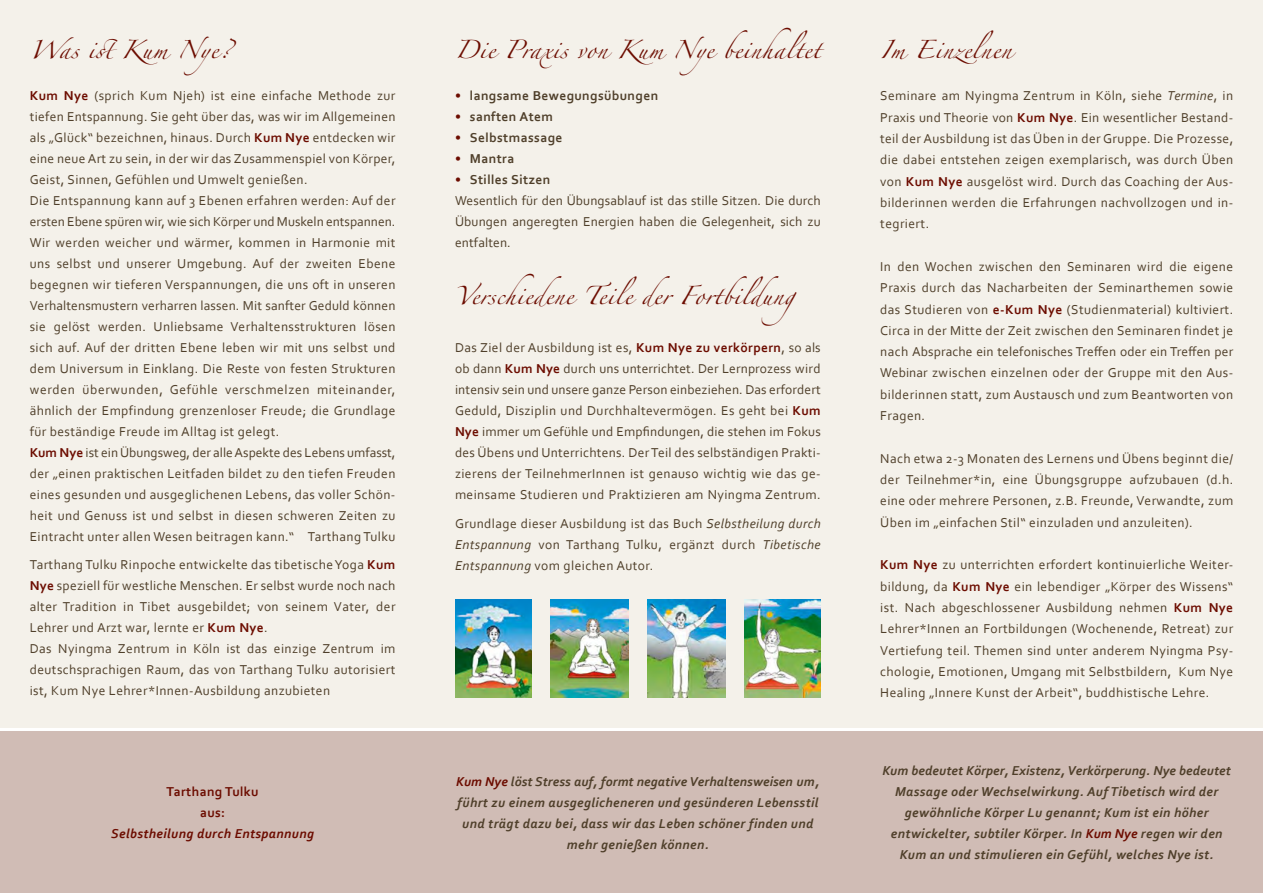
<style>
.page{position:relative;width:1263px;height:893px;background:#fff}
.page>*{position:absolute;margin:0;border:0;box-sizing:border-box;transform-origin:0 0}
.t1{font:16.5px "Zapfino";letter-spacing:.03em;color:#6c0c00}
.t2{font:13.5px/21px "Corbel";letter-spacing:.03em;color:#4f3f2a;text-align:justify}
.t3{font:italic 700 13.5px/21px "Corbel";letter-spacing:.03em;color:#4f3f2a;text-align:center}
.t4{font:13.5px/21px "Corbel";letter-spacing:.01em;color:#4f3f2a}
.t5{font:700 13.5px "Corbel";letter-spacing:.03em;color:#4f3f2a}
.t6{font:italic 700 13.5px "Corbel";letter-spacing:.03em;color:#6c0c00}
.t7{font:700 13.5px/21px "Corbel";letter-spacing:.03em;color:#6c0c00;text-align:center}
.s1{font-weight:700;color:#6c0c00}
.s2{font-weight:400;color:#6c0c00}
.s3{color:#6c0c00}
.s4{font-weight:700}
.s5{font-style:italic}
</style>
<div class="page">
<div style="left:0;top:731px;width:1263px;height:162px;background:#d0bcb5"></div>
<div style="left:0;top:0;width:1263px;height:727px;background:#f4f1ea"></div>
<img style="left:455px;top:600px;width:76px;height:97px">
<img style="left:551px;top:600px;width:77px;height:97px">
<img style="left:647px;top:600px;width:78px;height:97px">
<img style="left:744px;top:600px;width:77px;height:97px">
<p class="t1" style="left:30px;top:42px;width:202px">Was ist Ku m Nye ?</p>
<p class="t2" style="left:30px;top:84px;width:367px;text-align:left"><span class="s1">Kum Nye</span> (sprich Kum Njeh) ist eine einfache Methode zur tiefen Entspannung. Sie geht über das, was wir im Allgemeinen als „Glück“ bezeichnen, hinaus. Durch <span class="s1">Kum Nye</span> entdecken wir eine neue Art zu sein, in der wir das Zusammenspiel von Körper, Geist, Sinnen, Gefühlen und Umwelt genießen.<br>Die Entspannung kann auf 3 Ebenen erfahren werden: Auf der ersten Ebene spüren wir, wie sich Körper und Muskeln entspannen.<br>Wir werden weicher und wärmer, kommen in Harmonie mit uns selbst und unserer Umgebung. Auf der zweiten Ebene begegnen wir tieferen Verspannungen, die uns oft in unseren Verhaltensmustern verharren lassen. Mit sanfter Geduld können sie gelöst werden. Unliebsame Verhaltensstrukturen lösen sich auf. Auf der dritten Ebene leben wir mit uns selbst und dem Universum in Einklang. Die Reste von festen Strukturen werden überwunden, Gefühle verschmelzen miteinander, ähnlich der Empfindung grenzenloser Freude; die Grundlage für beständige Freude im Alltag ist gelegt.<br><span class="s1">Kum Nye</span> ist ein Übungsweg, der alle Aspekte des Lebens umfasst, der „einen praktischen Leitfaden bildet zu den tiefen Freuden eines gesunden und ausgeglichenen Lebens, das voller Schön&shy;heit und Genuss ist und selbst in diesen schweren Zeiten zu Eintracht unter allen Wesen beitragen kann.“ Tarthang Tulku</p>
<p class="t2" style="left:30px;top:554px;width:367px;text-align:left">Tarthang Tulku Rinpoche entwickelte das tibetische Yoga <span class="s1">Kum Nye</span> speziell für westliche Menschen. Er selbst wurde noch nach alter Tradition in Tibet ausgebildet; von seinem Vater, der Lehrer und Arzt war, lernte er <span class="s1">Kum Nye</span>.<br>Das Nyingma Zentrum in Köln ist das einzige Zentrum im deutschsprachigen Raum, das von Tarthang Tulku autorisiert ist, Kum Nye Lehrer*Innen-Ausbildung anzubieten</p>
<p class="t7" style="left:167px;top:781px;width:93px">Tarthang Tulku aus:</p>
<p class="t6" style="left:111px;top:825px;width:204px">Selbstheilung durch Entspannung</p>
<p class="t1" style="left:455px;top:42px;width:367px">Die Praxis von Kum Nye beinhaltet</p>
<p class="t5" style="left:455px;top:87px;width:205px"><span class="s2">•</span> langsame Bewegungsübungen</p>
<p class="t5" style="left:455px;top:108px;width:100px"><span class="s2">•</span> sanften Atem</p>
<p class="t5" style="left:455px;top:129px;width:109px"><span class="s2">•</span> Selbstmassage</p>
<p class="t5" style="left:455px;top:150px;width:61px"><span class="s2">•</span> Mantra</p>
<p class="t4" style="left:455px;top:169px;width:367px"><span class="s3">•</span> <span class="s4">Stilles Sitzen<br></span>Wesentlich für den Übungsablauf ist das stille Sitzen. Die durch Übungen angeregten Energien haben die Gelegenheit, sich zu entfalten.</p>
<p class="t1" style="left:455px;top:289px;width:366px">Verschiedene Teile der Fortbildung</p>
<p class="t2" style="left:455px;top:337px;width:367px">Das Ziel der Ausbildung ist es, <span class="s1">Kum Nye zu verkörpern</span>, so als ob dann <span class="s1">Kum Nye</span> durch uns unterrichtet. Der Lernprozess wird intensiv sein und unsere ganze Person einbeziehen. Das erfordert Geduld, Disziplin und Durchhaltevermögen. Es geht bei <span class="s1">Kum Nye</span> immer um Gefühle und Empfindungen, die stehen im Fokus des Übens und Unterrichtens. Der Teil des selbständigen Prakti&shy;zierens der TeilnehmerInnen ist genauso wichtig wie das ge&shy;meinsame Studieren und Praktizieren am Nyingma Zentrum.</p>
<p class="t2" style="left:455px;top:512px;width:367px">Grundlage dieser Ausbildung ist das Buch <span class="s5">Selbstheilung durch Entspannung</span> von Tarthang Tulku, ergänzt durch <span class="s5">Tibetische Entspannung</span> vom gleichen Autor.</p>
<p class="t1" style="left:880px;top:42px;width:133px">Im Einzelnen</p>
<p class="t2" style="left:880px;top:85px;width:354px">Seminare am Nyingma Zentrum in Köln, siehe <span class="s5">Termine</span>, in Praxis und Theorie von <span class="s1">Kum Nye</span>. Ein wesentlicher Bestand&shy;teil der Ausbildung ist das Üben in der Gruppe. Die Prozesse, die dabei entstehen zeigen exemplarisch, was durch Üben von <span class="s1">Kum Nye</span> ausgelöst wird. Durch das Coaching der Aus&shy;bilderinnen werden die Erfahrungen nachvollzogen und in&shy;tegriert.</p>
<p class="t2" style="left:880px;top:255px;width:354px">In den Wochen zwischen den Seminaren wird die eigene Praxis durch das Nacharbeiten der Seminarthemen sowie das Studieren von <span class="s1">e-Kum Nye</span> (Studienmaterial) kultiviert.<br>Circa in der Mitte der Zeit zwischen den Seminaren findet je nach Absprache ein telefonisches Treffen oder ein Treffen per Webinar zwischen einzelnen oder der Gruppe mit den Aus&shy;bilderinnen statt, zum Austausch und zum Beantworten von Fragen.</p>
<p class="t2" style="left:880px;top:447px;width:354px">Nach etwa 2-3 Monaten des Lernens und Übens beginnt die/ der Teilnehmer*in, eine Übungsgruppe aufzubauen (d.h. eine oder mehrere Personen, z.B. Freunde, Verwandte, zum Üben im „einfachen Stil“ einzuladen und anzuleiten).</p>
<p class="t2" style="left:880px;top:554px;width:354px"><span class="s1">Kum Nye</span> zu unterrichten erfordert kontinuierliche Weiter&shy;bildung, da <span class="s1">Kum Nye</span> ein lebendiger „Körper des Wissens“ ist. Nach abgeschlossener Ausbildung nehmen <span class="s1">Kum Nye </span>Lehrer*Innen an Fortbildungen (Wochenende, Retreat) zur Vertiefung teil. Themen sind unter anderem Nyingma Psy&shy;chologie, Emotionen, Umgang mit Selbstbildern, Kum Nye Healing „Innere Kunst der Arbeit“, buddhistische Lehre.</p>
<p class="t3" style="left:456px;top:770px;width:365px"><span class="s3">Kum Nye</span> löst Stress auf, formt negative Verhaltensweisen um, führt zu einem ausgeglicheneren und gesünderen Lebensstil und trägt dazu bei, dass wir das Leben schöner finden und mehr genießen können.</p>
<p class="t3" style="left:882px;top:760px;width:350px">Kum bedeutet Körper, Existenz, Verkörperung. Nye bedeutet Massage oder Wechselwirkung. Auf Tibetisch wird der gewöhnliche Körper Lu genannt; Kum ist ein höher entwickelter, subtiler Körper. In <span class="s3">Kum Nye</span> regen wir den Kum an und stimulieren ein Gefühl, welches Nye ist.</p>
</div>
